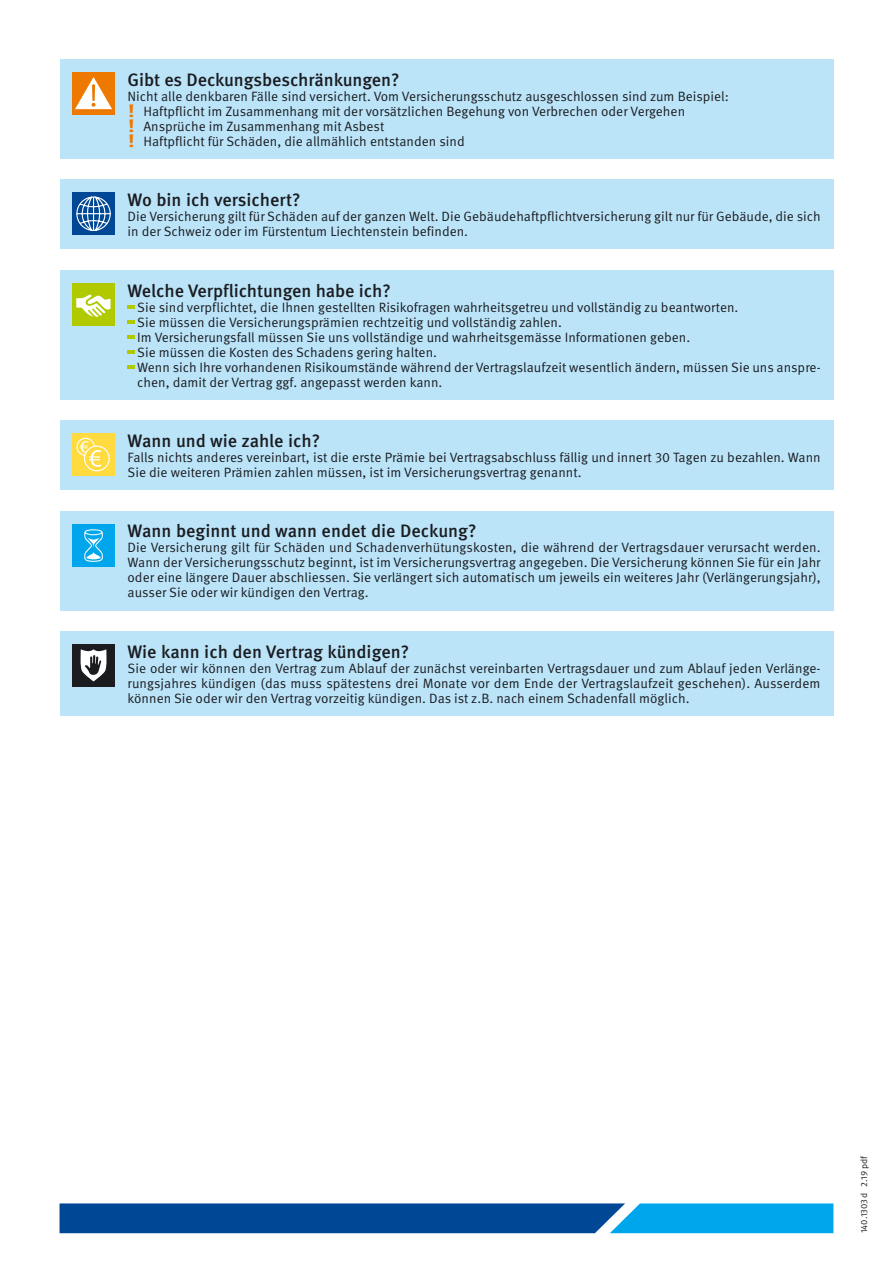
<style>
.page{position:relative;width:893px;height:1263px;background:#fff}
.page>*{position:absolute;margin:0;border:0;box-sizing:border-box;transform-origin:0 0}
.t1{font:500 18px "Meta Pro";letter-spacing:-.005em;color:#1b1c20}
.t2{font:13.5px/15px "Meta Pro Norm";color:#1b1c20}
.t3{font:9px "Meta Pro Norm";color:#1b1c20}
.s1{font-family:"Meta Pro";font-weight:500;font-size:18px;color:#ee7900}
</style>
<div class="page">
<div style="left:60px;top:421px;width:773px;height:69px;background:#bbe4f9"></div>
<div style="left:60px;top:511px;width:773px;height:99px;background:#bbe4f9"></div>
<div style="left:60px;top:631px;width:773px;height:84px;background:#bbe4f9"></div>
<div style="left:72px;top:433px;width:43px;height:43px;background:#ffdb3f"></div>
<div style="left:77px;top:438px;width:18px;height:18px;border:1px solid #fff;border-radius:50%"></div>
<div style="left:84px;top:446px;width:26px;height:25px;border:1px solid #fff;border-radius:50%"></div>
<svg style="left:80px;top:441px;width:21px;height:26px"></svg>
<div style="left:72px;top:524px;width:43px;height:43px;background:#00a6eb"></div>
<svg style="left:84px;top:529px;width:19px;height:33px"></svg>
<div style="left:72px;top:644px;width:43px;height:43px;background:#1b1c20"></div>
<svg style="left:80px;top:649px;width:27px;height:32px"></svg>
<div style="left:60px;top:270px;width:773px;height:129px;background:#bbe4f9"></div>
<svg style="left:128px;top:305px;width:7px;height:4px"></svg>
<svg style="left:128px;top:320px;width:7px;height:4px"></svg>
<svg style="left:128px;top:335px;width:7px;height:4px"></svg>
<svg style="left:128px;top:350px;width:7px;height:4px"></svg>
<svg style="left:128px;top:365px;width:7px;height:4px"></svg>
<div style="left:72px;top:284px;width:43px;height:42px;background:#b1ca00"></div>
<svg style="left:76px;top:294px;width:35px;height:23px"></svg>
<svg style="left:60px;top:1203px;width:773px;height:30px"></svg>
<div style="left:60px;top:180px;width:773px;height:69px;background:#bbe4f9"></div>
<div style="left:60px;top:60px;width:773px;height:99px;background:#bbe4f9"></div>
<div style="left:72px;top:192px;width:43px;height:43px;background:#004895"></div>
<svg style="left:76px;top:196px;width:35px;height:35px"></svg>
<div style="left:72px;top:72px;width:43px;height:43px;background:#ee7900"></div>
<svg style="left:75px;top:77px;width:37px;height:32px"></svg>
<h1 class="t1" style="left:128px;top:66px;width:274px">Gibt es Deckungsbeschränkungen?</h1>
<p class="t2" style="left:128px;top:88px;width:603px">Nicht alle denkbaren Fälle sind versichert. Vom Versicherungsschutz ausgeschlossen sind zum Beispiel: <span class="s1">!</span> Haftpflicht im Zusammenhang mit der vorsätzlichen Begehung von Verbrechen oder Vergehen<br><span class="s1">!</span> Ansprüche im Zusammenhang mit Asbest<br><span class="s1">!</span> Haftpflicht für Schäden, die allmählich entstanden sind</p>
<h1 class="t1" style="left:128px;top:186px;width:175px">Wo bin ich versichert?</h1>
<p class="t2" style="left:128px;top:208px;width:695px">Die Versicherung gilt für Schäden auf der ganzen Welt. Die Gebäudehaftpflichtversicherung gilt nur für Gebäude, die sich in der Schweiz oder im Fürstentum Liechtenstein befinden.</p>
<h1 class="t1" style="left:128px;top:276px;width:265px">Welche Verpflichtungen habe ich?</h1>
<p class="t2" style="left:137px;top:299px;width:685px">Sie sind verpflichtet, die Ihnen gestellten Risikofragen wahrheitsgetreu und vollständig zu beantworten.<br>Sie müssen die Versicherungsprämien rechtzeitig und vollständig zahlen.<br>Im Versicherungsfall müssen Sie uns vollständige und wahrheitsgemässe Informationen geben.<br>Sie müssen die Kosten des Schadens gering halten.<br>Wenn sich Ihre vorhandenen Risikoumstände während der Vertragslaufzeit wesentlich ändern, müssen Sie uns anspre&shy;chen, damit der Vertrag ggf. angepasst werden kann.</p>
<h1 class="t1" style="left:128px;top:427px;width:194px">Wann und wie zahle ich?</h1>
<p class="t2" style="left:128px;top:449px;width:695px">Falls nichts anderes vereinbart, ist die erste Prämie bei Vertragsabschluss fällig und innert 30 Tagen zu bezahlen. Wann<br>Sie die weiteren Prämien zahlen müssen, ist im Versicherungsvertrag genannt.</p>
<h1 class="t1" style="left:128px;top:517px;width:350px">Wann beginnt und wann endet die Deckung?</h1>
<p class="t2" style="left:128px;top:539px;width:695px;text-align:justify">Die Versicherung gilt für Schäden und Schadenverhütungskosten, die während der Vertragsdauer verursacht werden.<br>Wann der Versicherungsschutz beginnt, ist im Versicherungsvertrag angegeben. Die Versicherung können Sie für ein Jahr oder eine längere Dauer abschliessen. Sie verlängert sich automatisch um jeweils ein weiteres Jahr (Verlängerungsjahr), ausser Sie oder wir kündigen den Vertrag.</p>
<h1 class="t1" style="left:128px;top:637px;width:283px">Wie kann ich den Vertrag kündigen?</h1>
<p class="t2" style="left:128px;top:660px;width:695px;text-align:justify">Sie oder wir können den Vertrag zum Ablauf der zunächst vereinbarten Vertragsdauer und zum Ablauf jeden Verlänge&shy;rungsjahres kündigen (das muss spätestens drei Monate vor dem Ende der Vertragslaufzeit geschehen). Ausserdem können Sie oder wir den Vertrag vorzeitig kündigen. Das ist z.B. nach einem Schadenfall möglich.</p>
<p class="t3" style="left:857px;top:1233px;width:79px;rotate:-90deg">140.1303d 2.19 pdf</p>
</div>
